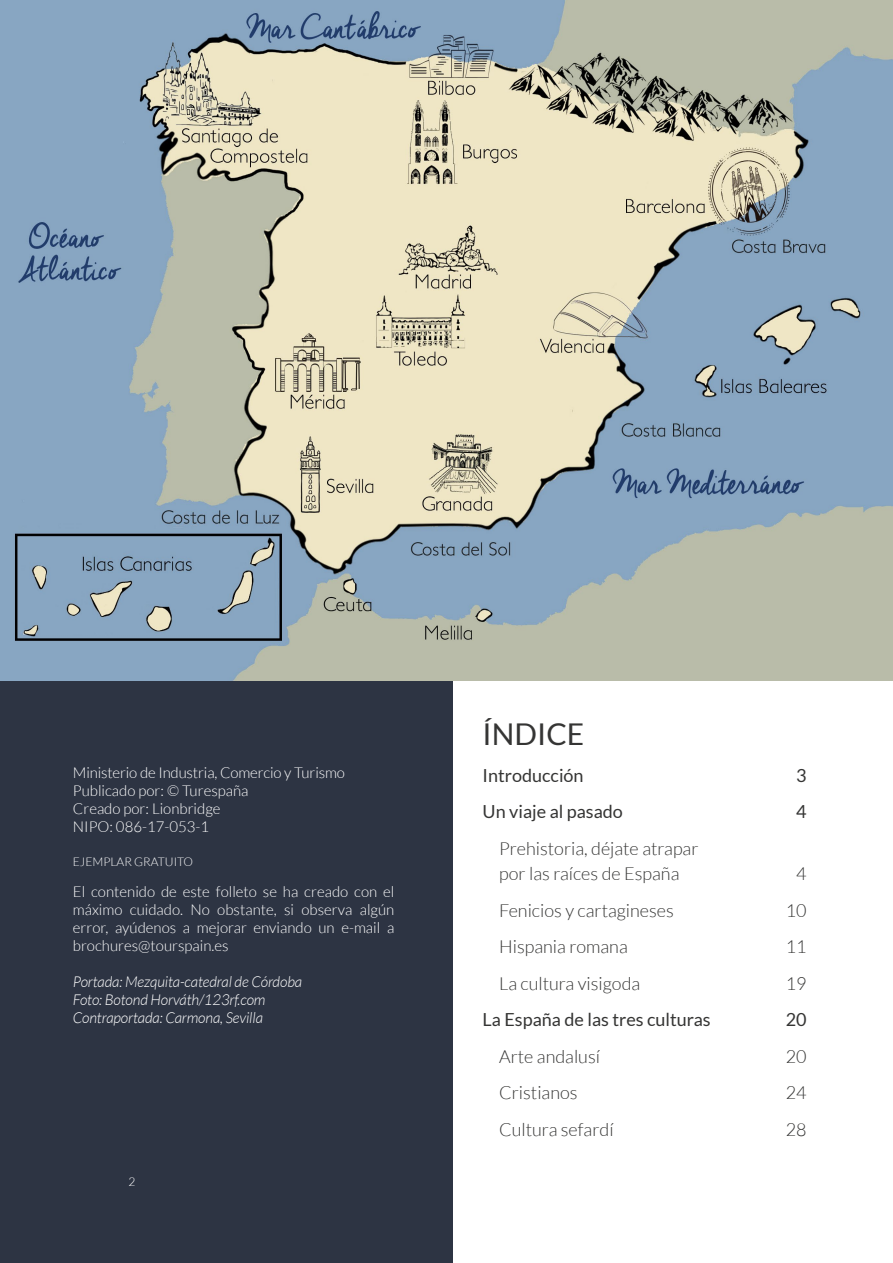
<style>
.page{position:relative;width:893px;height:1263px;background:#fff}
.page>*{position:absolute;margin:0;border:0;box-sizing:border-box;transform-origin:0 0}
.Índice{font:30px "Lato";color:#353534}
.t1{font:300 18px/25.5px "Lato";color:#353534}
.t2{font:18px "Lato";color:#353534}
.t3{font:300 15px/18px "Lato";color:#fff;text-align:justify}
.t4{font:italic 300 15px/18px "Lato";letter-spacing:-.01em;color:#fff}
.t5{font:300 12px "Lato";color:#fff}
</style>
<div class="page">
<div style="left:0;top:680px;width:453px;height:583px;background:#2d3443"></div>
<img style="left:0;top:0;width:893px;height:680px">
<p class="t3" style="left:73px;top:763px;width:274px">Ministerio de Industria, Comercio y Turismo</p>
<p class="t3" style="left:73px;top:781px;width:177px">Publicado por: © Turespaña</p>
<p class="t3" style="left:73px;top:799px;width:149px">Creado por: Lionbridge</p>
<p class="t3" style="left:73px;top:817px;width:138px">NIPO: 086-17-053-1</p>
<p class="t5" style="left:73px;top:855px;width:122px">EJEMPLAR GRATUITO</p>
<p class="t3" style="left:73px;top:882px;width:323px">El contenido de este folleto se ha creado con el máximo cuidado. No obstante, si observa algún error, ayúdenos a mejorar enviando un e-mail a brochures@tourspain.es</p>
<p class="t4" style="left:73px;top:973px;width:231px">Portada: Mezquita-catedral de Córdoba<br>Foto: Botond Horváth/123rf.com</p>
<p class="t4" style="left:73px;top:1009px;width:192px">Contraportada: Carmona, Sevilla</p>
<p class="t5" style="left:128px;top:1175px;width:8px">2</p>
<p class="Índice" style="left:483px;top:717px;width:103px">ÍNDICE</p>
<p class="t2" style="left:483px;top:765px;width:103px">Introducción</p>
<p class="t2" style="left:796px;top:765px;width:12px">3</p>
<p class="t2" style="left:483px;top:801px;width:142px">Un viaje al pasado</p>
<p class="t2" style="left:796px;top:801px;width:12px">4</p>
<p class="t1" style="left:499px;top:835px;width:201px">Prehistoria, déjate atrapar por las raíces de España</p>
<p class="t1" style="left:796px;top:861px;width:12px">4</p>
<p class="t1" style="left:499px;top:897px;width:176px">Fenicios y cartagineses</p>
<p class="t1" style="left:786px;top:897px;width:22px">10</p>
<p class="t1" style="left:499px;top:934px;width:130px">Hispania romana</p>
<p class="t1" style="left:786px;top:934px;width:22px">11</p>
<p class="t1" style="left:499px;top:971px;width:143px">La cultura visigoda</p>
<p class="t1" style="left:786px;top:971px;width:22px">19</p>
<p class="t2" style="left:483px;top:1010px;width:230px">La España de las tres culturas</p>
<p class="t2" style="left:786px;top:1010px;width:22px">20</p>
<p class="t1" style="left:499px;top:1044px;width:102px">Arte andalusí</p>
<p class="t1" style="left:786px;top:1044px;width:22px">20</p>
<p class="t1" style="left:499px;top:1080px;width:80px">Cristianos</p>
<p class="t1" style="left:786px;top:1080px;width:22px">24</p>
<p class="t1" style="left:499px;top:1117px;width:116px">Cultura sefardí</p>
<p class="t1" style="left:786px;top:1117px;width:22px">28</p>
</div>
